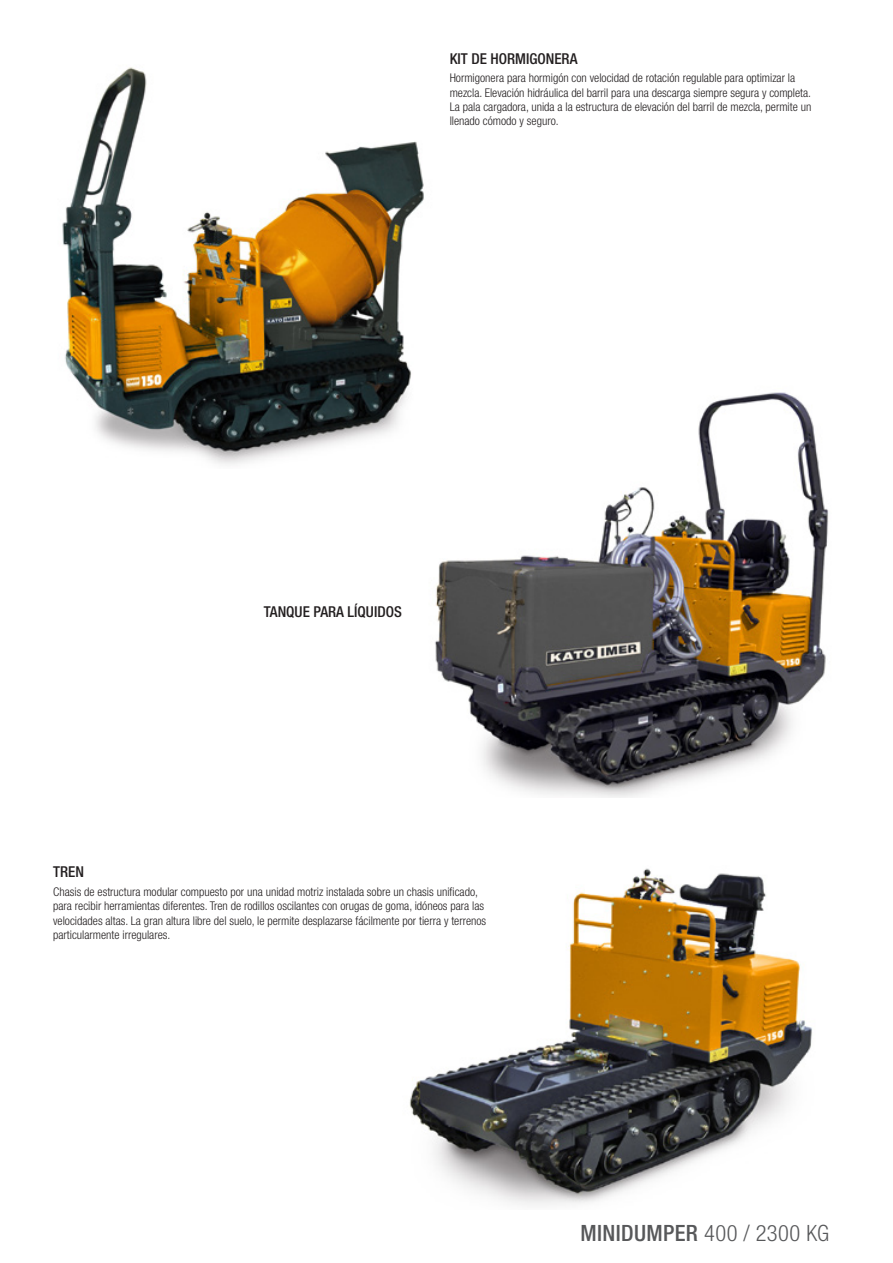
<style>
.page{position:relative;width:893px;height:1263px;background:#fff}
.page>*{position:absolute;margin:0;border:0;box-sizing:border-box;transform-origin:0 0}
.t1{font:500 condensed 22.5px "Helvetica Neue";letter-spacing:.015em;color:#57585a}
.KI_Didascalie_Titolo{font:500 condensed 15px "Helvetica Neue";color:#231f20}
.KI_Didascalie_Testo{font:300 condensed 12px/14.4px "Helvetica Neue";color:#231f20}
.s1{font-weight:300}
</style>
<div class="page">
<img style="left:435px;top:392px;width:394px;height:405px">
<img style="left:62px;top:67px;width:379px;height:402px">
<img style="left:409px;top:868px;width:403px;height:337px">
<p class="KI_Didascalie_Titolo" style="left:450px;top:49px;width:129px">KIT DE HORMIGONERA</p>
<p class="KI_Didascalie_Testo" style="left:450px;top:71px;width:363px">Hormigonera para hormigón con velocidad de rotación regulable para optimizar la mezcla. Elevación hidráulica del barril para una descarga siempre segura y completa.<br>La pala cargadora, unida a la estructura de elevación del barril de mezcla, permite un llenado cómodo y seguro.</p>
<p class="KI_Didascalie_Titolo" style="left:264px;top:603px;width:140px">TANQUE PARA LÍQUIDOS</p>
<p class="KI_Didascalie_Titolo" style="left:53px;top:863px;width:32px">TREN</p>
<p class="KI_Didascalie_Testo" style="left:53px;top:884px;width:435px">Chasis de estructura modular compuesto por una unidad motriz instalada sobre un chasis unificado, para recibir herramientas diferentes. Tren de rodillos oscilantes con orugas de goma, idóneos para las velocidades altas. La gran altura libre del suelo, le permite desplazarse fácilmente por tierra y terrenos particularmente irregulares.</p>
<h1 class="t1" style="left:581px;top:1219px;width:250px">MINIDUMPER <span class="s1">400 / 2300 KG</span></h1>
</div>
